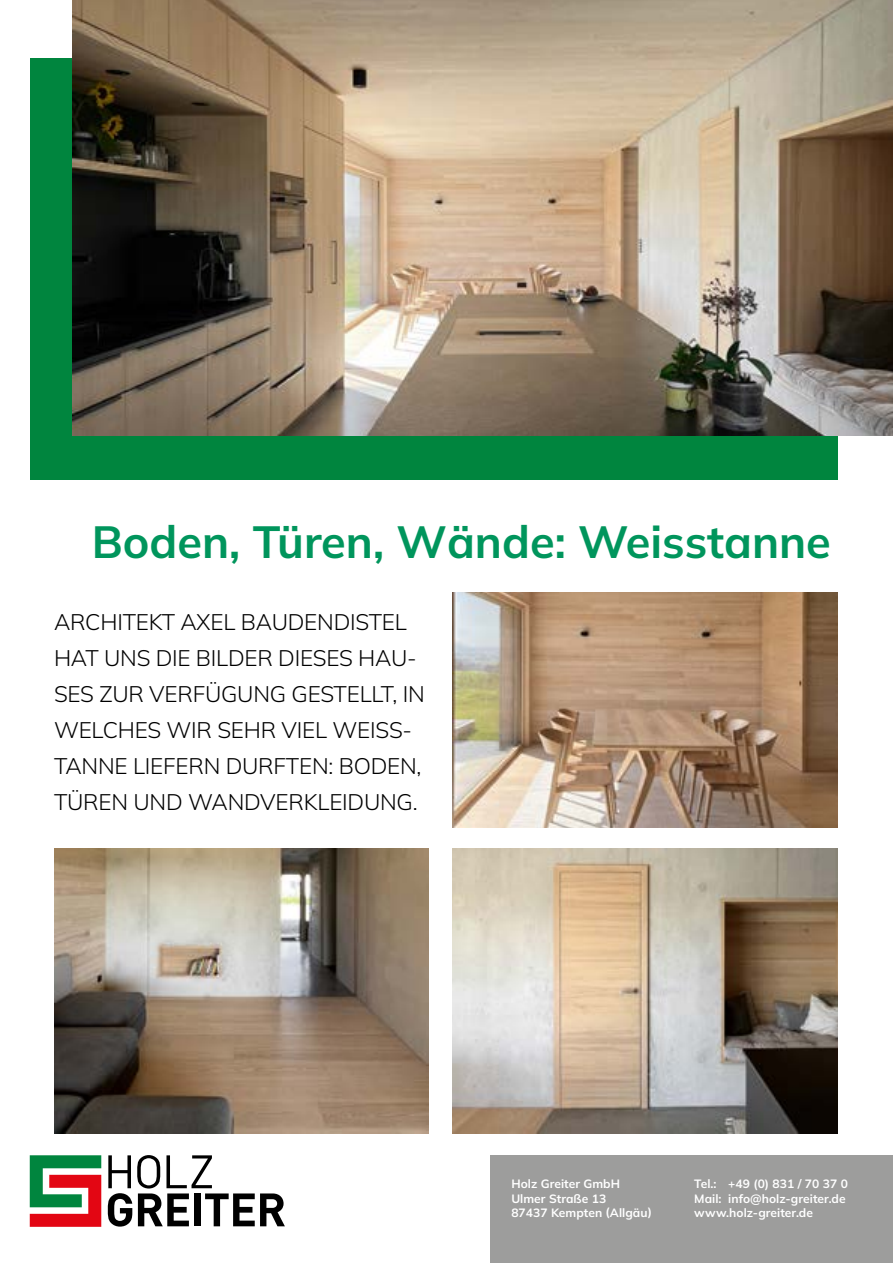
<style>
.page{position:relative;width:893px;height:1263px;background:#fff}
.page>*{position:absolute;margin:0;border:0;box-sizing:border-box;transform-origin:0 0}
.t1{font:700 45px "Mulish";color:#00955c}
.t2{font:300 22.5px/36px "Mulish";letter-spacing:-.01em;color:#000}
.t3{font:700 12px "Mulish";letter-spacing:.005em;color:#fff}
</style>
<div class="page">
<div style="left:30px;top:58px;width:808px;height:421px;background:#00853e"></div>
<img style="left:72px;top:0;width:821px;height:435px">
<div style="left:490px;top:1155px;width:403px;height:108px;background:#9d9d9c"></div>
<svg style="left:30px;top:1155px;width:71px;height:72px"></svg>
<svg style="left:108px;top:1155px;width:177px;height:71px"></svg>
<img style="left:453px;top:592px;width:385px;height:235px">
<img style="left:54px;top:848px;width:374px;height:285px">
<img style="left:453px;top:848px;width:385px;height:285px">
<p class="t1" style="left:92px;top:511px;width:741px">Boden, Türen, Wände: Weisstanne</p>
<p class="t2" style="left:54px;top:603px;width:372px">ARCHITEKT AXEL BAUDENDISTEL<br>HAT UNS DIE BILDER DIESES HAU-<br>SES ZUR VERFÜGUNG GESTELLT, IN<br>WELCHES WIR SEHR VIEL WEISS-<br>TANNE LIEFERN DURFTEN: BODEN,<br>TÜREN UND WANDVERKLEIDUNG.</p>
<p class="t3" style="left:511px;top:1176px;width:110px">Holz Greiter GmbH</p>
<p class="t3" style="left:511px;top:1190px;width:96px">Ulmer Straße 13</p>
<p class="t3" style="left:511px;top:1205px;width:142px">87437 Kempten (Allgäu)</p>
<p class="t3" style="left:694px;top:1176px;width:155px">Tel.: +49 (0) 831 / 70 37 0</p>
<p class="t3" style="left:694px;top:1190px;width:153px">Mail: info@holz-greiter.de</p>
<p class="t3" style="left:694px;top:1205px;width:120px">www.holz-greiter.de</p>
</div>
